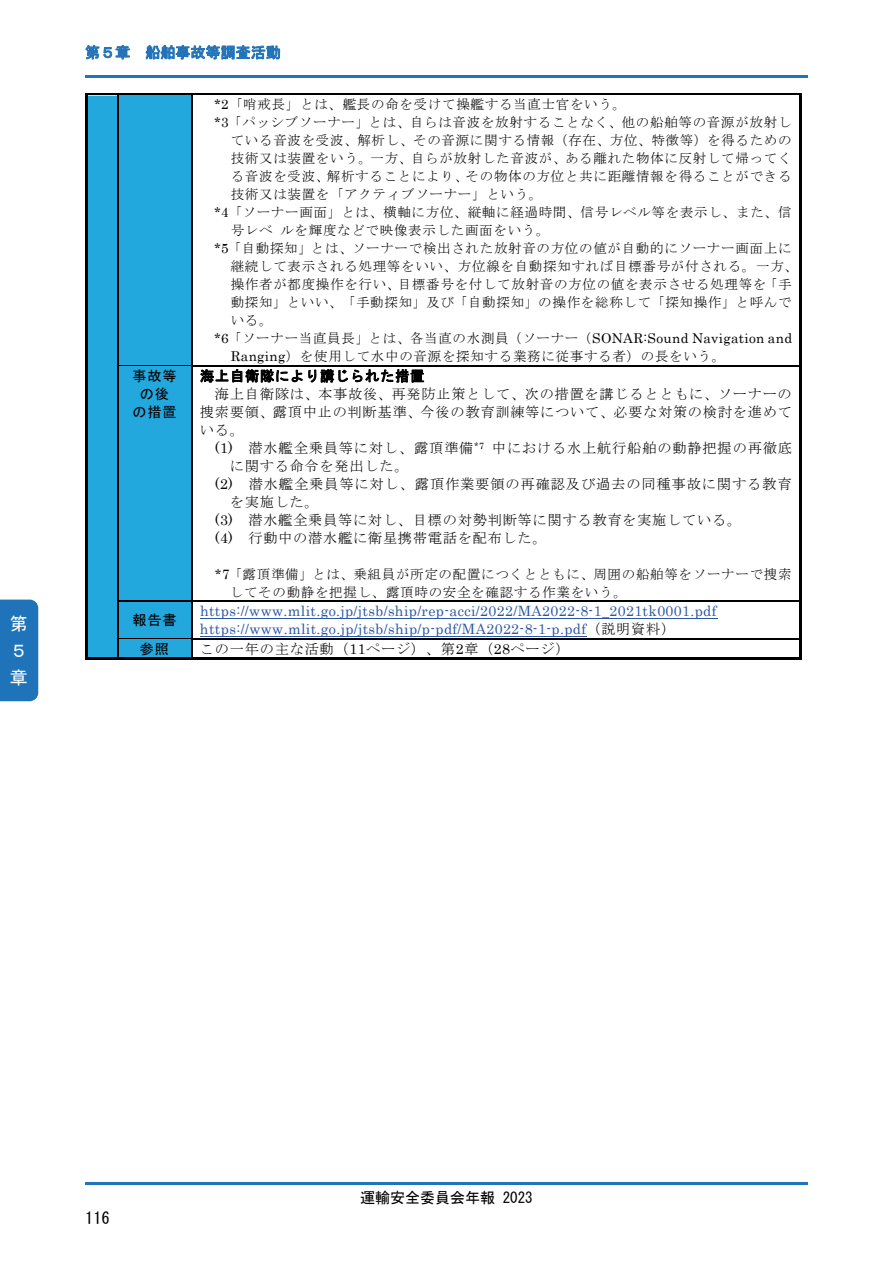
<style>
.page{position:relative;width:893px;height:1263px;background:#fff}
.page>*{position:absolute;margin:0;border:0;box-sizing:border-box;transform-origin:0 0}
.t1{font:18px/27px "MS Gothic";color:#fff}
.t2{font:16.5px "MS Gothic";color:#000}
.t3{font:15px "MS Gothic";color:#000}
.t4{font:15px "MS Gothic";color:#2273b7}
.t5{font:14.25px/18px "MS Mincho";letter-spacing:.05em;color:#000;text-align:justify}
.t6{font:14.25px/18px "Century";letter-spacing:.025em;color:#2c57a6}
.t7{font:14.25px/18px "MS Gothic";letter-spacing:.055em;color:#000;text-align:center}
.t8{font:13.5px/18px "MS Mincho";letter-spacing:.055em;color:#000}
.t9{font:13.5px "Century";letter-spacing:.03em;color:#000}
.s1{font-family:"Century"}
.s2{font-family:"MS Mincho"}
.s3{font-family:"MS Mincho";color:#000}
</style>
<div class="page">
<hr style="left:85px;top:75px;width:723px;height:3px;background:#2273b7">
<hr style="left:85px;top:1182px;width:723px;height:2px;background:#2273b7">
<div style="left:87px;top:95px;width:30px;height:270px;background:#23a8de"></div>
<div style="left:119px;top:95px;width:72px;height:270px;background:#23a8de"></div>
<hr style="left:87px;top:94px;width:30px;height:1px;background:#000">
<hr style="left:87px;top:95px;width:30px;height:1px;background:#d9d9d9">
<hr style="left:119px;top:94px;width:72px;height:1px;background:#000">
<hr style="left:193px;top:94px;width:606px;height:1px;background:#000">
<hr style="left:85px;top:95px;width:2px;height:270px;background:#000">
<hr style="left:117px;top:95px;width:2px;height:270px;background:#000">
<hr style="left:191px;top:95px;width:2px;height:270px;background:#000">
<hr style="left:799px;top:95px;width:3px;height:270px;background:#000">
<div style="left:87px;top:365px;width:30px;height:236px;background:#23a8de"></div>
<div style="left:119px;top:367px;width:72px;height:234px;background:#23a8de"></div>
<hr style="left:119px;top:365px;width:72px;height:1px;background:#000">
<hr style="left:119px;top:366px;width:72px;height:1px;background:#23a8de">
<hr style="left:193px;top:365px;width:606px;height:1px;background:#000">
<hr style="left:85px;top:367px;width:2px;height:234px;background:#000">
<hr style="left:117px;top:367px;width:2px;height:234px;background:#000">
<hr style="left:191px;top:367px;width:2px;height:234px;background:#000">
<hr style="left:799px;top:367px;width:3px;height:234px;background:#000">
<div style="left:87px;top:600px;width:30px;height:38px;background:#23a8de"></div>
<div style="left:119px;top:602px;width:72px;height:36px;background:#23a8de"></div>
<hr style="left:200px;top:618px;width:517px;height:1px;background:#2c57a6">
<hr style="left:200px;top:636px;width:386px;height:1px;background:#2c57a6">
<hr style="left:119px;top:601px;width:72px;height:1px;background:#000">
<hr style="left:193px;top:601px;width:606px;height:1px;background:#000">
<hr style="left:85px;top:602px;width:2px;height:36px;background:#000">
<hr style="left:117px;top:602px;width:2px;height:36px;background:#000">
<hr style="left:191px;top:602px;width:2px;height:36px;background:#000">
<hr style="left:799px;top:602px;width:3px;height:36px;background:#000">
<div style="left:87px;top:638px;width:30px;height:20px;background:#23a8de"></div>
<div style="left:119px;top:640px;width:72px;height:18px;background:#23a8de"></div>
<hr style="left:119px;top:638px;width:72px;height:1px;background:#000">
<hr style="left:119px;top:639px;width:72px;height:1px;background:#23a8de">
<hr style="left:193px;top:638px;width:606px;height:1px;background:#000">
<hr style="left:85px;top:640px;width:2px;height:20px;background:#000">
<hr style="left:85px;top:658px;width:32px;height:2px;background:#000">
<svg style="left:117px;top:638px;width:2px;height:20px"></svg>
<hr style="left:117px;top:658px;width:74px;height:2px;background:#000">
<svg style="left:191px;top:638px;width:2px;height:20px"></svg>
<hr style="left:191px;top:658px;width:608px;height:2px;background:#000">
<hr style="left:799px;top:640px;width:3px;height:20px;background:#000">
<div style="left:0;top:600px;width:38px;height:101px;background:#1f73b8"></div>
<h1 class="t1" style="left:10px;top:610px;width:19px">第<br>５章</h1>
<p class="t4" style="left:85px;top:45px;width:197px">第５章 船舶事故等調査活動</p>
<p class="t8" style="left:214px;top:96px;width:413px"><span class="s1">*2</span>「哨戒長」とは、艦長の命を受けて操艦する当直士官をいう。</p>
<p class="t8" style="left:214px;top:114px;width:579px"><span class="s1">*3</span>「パッシブソーナー」とは、自らは音波を放射することなく、他の船舶等の音源が放射し</p>
<p class="t8" style="left:231px;top:132px;width:562px">ている音波を受波、解析し、その音源に関する情報（存在、方位、特徴等）を得るための</p>
<p class="t8" style="left:231px;top:150px;width:562px">技術又は装置をいう。一方、自らが放射した音波が、ある離れた物体に反射して帰ってく</p>
<p class="t8" style="left:231px;top:168px;width:562px">る音波を受波、解析することにより、その物体の方位と共に距離情報を得ることができる</p>
<p class="t8" style="left:231px;top:186px;width:313px">技術又は装置を「アクティブソーナー」という。</p>
<p class="t8" style="left:214px;top:204px;width:579px"><span class="s1">*4</span>「ソーナー画面」とは、横軸に方位、縦軸に経過時間、信号レベル等を表示し、また、信</p>
<p class="t8" style="left:231px;top:222px;width:320px">号レベルを輝度などで映像表示した画面をいう。</p>
<p class="t8" style="left:214px;top:240px;width:579px"><span class="s1">*5</span>「自動探知」とは、ソーナーで検出された放射音の方位の値が自動的にソーナー画面上に</p>
<p class="t8" style="left:231px;top:258px;width:569px">継続して表示される処理等をいい、方位線を自動探知すれば目標番号が付される。一方、</p>
<p class="t8" style="left:231px;top:276px;width:562px">操作者が都度操作を行い、目標番号を付して放射音の方位の値を表示させる処理等を「手</p>
<p class="t8" style="left:231px;top:294px;width:562px">動探知」といい、「手動探知」及び「自動探知」の操作を総称して「探知操作」と呼んで</p>
<p class="t8" style="left:231px;top:312px;width:43px">いる。</p>
<p class="t9" style="left:214px;top:327px;width:580px">*6<span class="s2">「ソーナー当直員長」とは、各当直の水測員（ソーナー（</span>SONAR:Sound Navigation and</p>
<p class="t8" style="left:231px;top:348px;width:496px"><span class="s1">Ranging</span>）を使用して水中の音源を探知する業務に従事する者）の長をいう。</p>
<p class="t7" style="left:132px;top:367px;width:46px">事故等の後の措置</p>
<p class="t7" style="left:200px;top:367px;width:226px">海上自衛隊により講じられた措置</p>
<p class="t5" style="left:200px;top:385px;width:593px;text-indent:15px">海上自衛隊は、本事故後、再発防止策として、次の措置を講じるとともに、ソーナーの捜索要領、露頂中止の判断基準、今後の教育訓練等について、必要な対策の検討を進めている。</p>
<p class="t5" style="left:215px;top:439px;width:578px"><span class="s1">(1)</span> 潜水艦全乗員等に対し、露頂準備<sup>*7</sup> 中における水上航行船舶の動静把握の再徹底</p>
<p class="t5" style="left:230px;top:457px;width:180px">に関する命令を発出した。</p>
<p class="t5" style="left:215px;top:475px;width:578px"><span class="s1">(2)</span> 潜水艦全乗員等に対し、露頂作業要領の再確認及び過去の同種事故に関する教育</p>
<p class="t5" style="left:230px;top:493px;width:90px">を実施した。</p>
<p class="t5" style="left:215px;top:511px;width:528px"><span class="s1">(3)</span> 潜水艦全乗員等に対し、目標の対勢判断等に関する教育を実施している。</p>
<p class="t5" style="left:215px;top:529px;width:333px"><span class="s1">(4)</span> 行動中の潜水艦に衛星携帯電話を配布した。</p>
<p class="t8" style="left:230px;top:565px;width:563px;text-indent:-15px"><span class="s1">*7</span>「露頂準備」とは、乗組員が所定の配置につくとともに、周囲の船舶等をソーナーで捜索してその動静を把握し、露頂時の安全を確認する作業をいう。</p>
<p class="t7" style="left:132px;top:611px;width:46px">報告書</p>
<p class="t6" style="left:200px;top:601px;width:518px">https://www.mlit.go.jp/jtsb/ship/rep-acci/2022/MA2022-8-1_2021tk0001.pdf https://www.mlit.go.jp/jtsb/ship/p-pdf/MA2022-8-1-p.pdf<span class="s3">（説明資料）</span></p>
<p class="t7" style="left:140px;top:640px;width:31px">参照</p>
<p class="t5" style="left:200px;top:640px;width:371px">この一年の主な活動（<span class="s1">11</span>ページ）、第<span class="s1">2</span>章（<span class="s1">28</span>ページ）</p>
<p class="t2" style="left:85px;top:1210px;width:26px">116</p>
<p class="t3" style="left:360px;top:1190px;width:174px">運輸安全委員会年報 2023</p>
</div>
